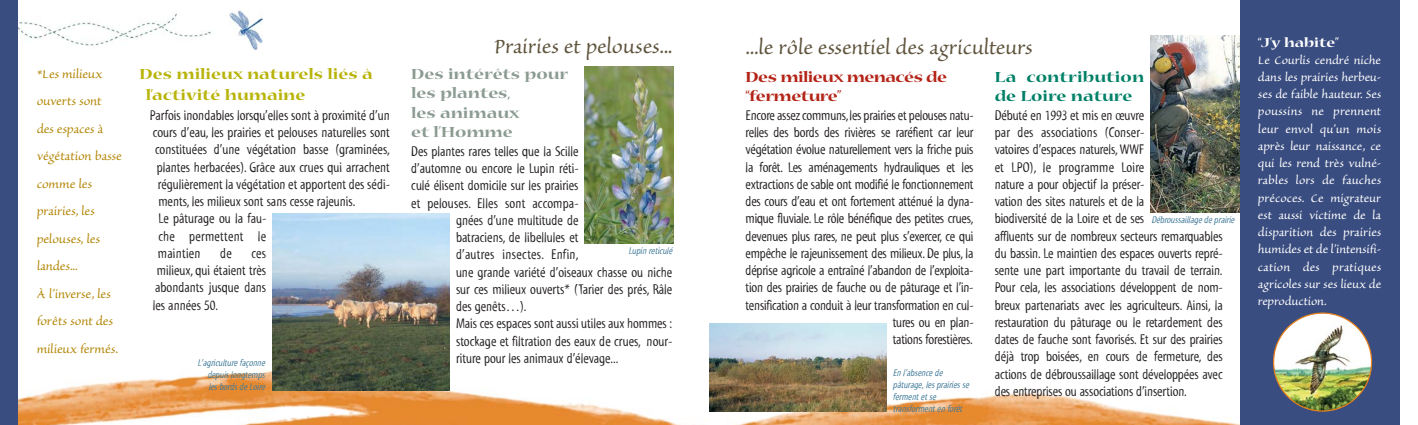
<style>
.page{position:relative;width:1418px;height:425px;background:#fff}
.page>*{position:absolute;margin:0;border:0;box-sizing:border-box;transform-origin:0 0}
.t1{font:25px "Sanvito";letter-spacing:-.005em;color:#60553e}
.t2{font:700 expanded 16.25px/19.5px "Nueva";color:#8b9b92}
.t3{font:700 expanded 16.25px/21.1px "Nueva";color:#b8b308}
.t4{font:700 expanded 16.25px/19.5px "Nueva";letter-spacing:-.035em;color:#b32316}
.t5{font:700 expanded 16.25px/19.5px "Nueva";letter-spacing:.01em;color:#008066}
.t6{font:15px/27.5px "Sanvito";letter-spacing:-.005em;color:#b38707}
.t7{font:14.38px/17.2px "Myriad Tilt";letter-spacing:-.01em;color:#231f20;text-align:right}
.t8{font:14.38px/17.2px "Sanvito";color:#fff;text-align:justify}
.t9{font:14.38px "Myriad Tilt";letter-spacing:.015em;color:#231f20}
.t10{font:14.38px "Myriad Tilt";letter-spacing:.01em;color:#231f20}
.t11{font:700 expanded 14.38px "Nueva";color:#fff}
.t12{font:italic 10px/12px "Myriad Tilt";color:#3d7898}
</style>
<div class="page">
<img style="left:18px;top:10px;width:245px;height:36px">
<img style="left:734px;top:368px;width:506px;height:57px">
<div style="left:1240px;top:0;width:160px;height:425px;background:#3a4d80"></div>
<img style="left:230px;top:10px;width:32px;height:40px">
<img style="left:18px;top:370px;width:663px;height:55px">
<img style="left:272px;top:213px;width:178px;height:177px">
<div style="left:0;top:0;width:18px;height:425px;background:#3a4d80"></div>
<img style="left:709px;top:323px;width:177px;height:89px">
<img style="left:585px;top:67px;width:88px;height:177px">
<img style="left:1273px;top:312px;width:99px;height:100px">
<img style="left:1150px;top:35px;width:89px;height:178px">
<p class="t6" style="left:37px;top:61px;width:87px">*Les milieux ouverts sont des espaces à végétation basse comme les prairies, les pelouses, les landes...<br>À l’inverse, les forêts sont des milieux fermés.</p>
<p class="t3" style="left:146px;top:64px;width:228px;text-indent:-6px">Des milieux naturels liés à l’activité humaine</p>
<p class="t7" style="left:150px;top:108px;width:241px">Parfois inondables lorsqu’elles sont à proximité d’un</p>
<p class="t7" style="left:153px;top:125px;width:239px">cours d’eau, les prairies et pelouses naturelles sont</p>
<p class="t7" style="left:155px;top:142px;width:236px">constituées d’une végétation basse (graminées,</p>
<p class="t7" style="left:157px;top:159px;width:235px">plantes herbacées). Grâce aux crues qui arrachent</p>
<p class="t7" style="left:158px;top:177px;width:234px">régulièrement la végétation et apportent des sédi-</p>
<p class="t7" style="left:158px;top:194px;width:199px">ments, les milieux sont sans cesse rajeunis.</p>
<p class="t7" style="left:158px;top:211px;width:109px">Le pâturage ou la fau-</p>
<p class="t9" style="left:158px;top:231px;width:109px">che permettent le</p>
<p class="t9" style="left:158px;top:248px;width:44px">maintien</p>
<p class="t7" style="left:220px;top:246px;width:13px">de</p>
<p class="t7" style="left:153px;top:246px;width:115px;text-align:justify;text-indent:99px">ces milieux, qui étaient très abondants jusque dans les années 50.</p>
<p class="t12" style="left:207px;top:358px;width:61px;text-align:justify;text-indent:-10px">L’agriculture façonne depuislongtemps lesbordsde Loire</p>
<h1 class="t1" style="left:494px;top:37px;width:180px">Prairies et pelouses...</h1>
<p class="t2" style="left:411px;top:65px;width:158px">Des intérêts pour les plantes,<br>les animaux<br>et l’Homme</p>
<p class="t7" style="left:411px;top:144px;width:169px">Des plantes rares telles que la Scille</p>
<p class="t7" style="left:411px;top:161px;width:169px">d’automne ou encore le Lupin réti-</p>
<p class="t7" style="left:411px;top:178px;width:169px">culé élisent domicile sur les prairies</p>
<p class="t10" style="left:411px;top:198px;width:169px">et pelouses. Elles sont accompa-</p>
<p class="t7" style="left:456px;top:213px;width:124px">gnées d’une multitude de</p>
<p class="t7" style="left:456px;top:230px;width:124px">batraciens, de libellules et</p>
<p class="t9" style="left:456px;top:249px;width:124px">d’autres insectes. Enfin,</p>
<p class="t7" style="left:456px;top:264px;width:218px">une grande variété d’oiseaux chasse ou niche</p>
<p class="t7" style="left:456px;top:282px;width:218px">sur ces milieux ouverts* (Tarier des prés, Râle</p>
<p class="t7" style="left:456px;top:299px;width:72px">des genêts…).</p>
<p class="t7" style="left:456px;top:316px;width:218px">Mais ces espaces sont aussi utiles aux hommes :</p>
<p class="t7" style="left:456px;top:333px;width:218px">stockage et filtration des eaux de crues, nour-</p>
<p class="t7" style="left:456px;top:351px;width:164px">riture pour les animaux d’élevage...</p>
<p class="t12" style="left:628px;top:245px;width:47px">Lupin reticulé</p>
<h1 class="t1" style="left:745px;top:37px;width:288px">...le rôle essentiel des agriculteurs</h1>
<p class="t4" style="left:745px;top:68px;width:203px">Des milieux menacés de “fermeture”</p>
<p class="t7" style="left:745px;top:108px;width:229px">Encore assez communs,les prairies et pelouses natu&shy;relles des bords des rivières se raréfient car leur végétation évolue naturellement vers la friche puis la forêt. Les aménagements hydrauliques et les extractions de sable ont modifié le fonctionnement des cours d’eau et ont fortement atténué la dyna&shy;mique fluviale. Le rôle bénéfique des petites crues, devenues plus rares, ne peut plus s’exercer, ce qui empêche le rajeunissement des milieux. De plus, la déprise agricole a entraîné l’abandon de l’exploita&shy;tion des prairies de fauche ou de pâturage et l’in&shy;tensification a conduit à leur transformation en cul&shy;tures ou en plan-<br>tations forestières.</p>
<p class="t5" style="left:994px;top:68px;width:151px">La contribution de Loire nature</p>
<p class="t7" style="left:994px;top:108px;width:229px;text-align:left">Débuté en 1993 et mis en œuvre<br>par des associations (Conser-<br>vatoires d’espaces naturels, WWF<br>et LPO), le programme Loire<br>nature a pour objectif la préser-<br>vation des sites naturels et de la<br>biodiversité de la Loire et de ses<br>affluents sur de nombreux secteurs remarquables du bassin. Le maintien des espaces ouverts repré&shy;sente une part importante du travail de terrain.<br>Pour cela, les associations développent de nom&shy;breux partenariats avec les agriculteurs. Ainsi, la restauration du pâturage ou le retardement des dates de fauche sont favorisés. Et sur des prairies déjà trop boisées, en cours de fermeture, des actions de débroussaillage sont développées avec des entreprises ou associations d’insertion.</p>
<p class="t12" style="left:1151px;top:214px;width:86px">Débroussaillage de prairie</p>
<p class="t12" style="left:893px;top:367px;width:79px">En l’absence de pâturage,lesprairiesse fermentetse transformenten forêt</p>
<p class="t11" style="left:1258px;top:37px;width:82px">“J’y habite”</p>
<p class="t8" style="left:1258px;top:52px;width:125px">Le Courlis cendré niche dans les prairies herbeu&shy;ses de faible hauteur. Ses poussins ne prennent leur envol qu’un mois après leur naissance, ce qui les rend très vulné&shy;rables lors de fauches précoces. Ce migrateur est aussi victime de la disparition des prairies humides et de l’intensifi&shy;cation des pratiques agricoles sur ses lieux de reproduction.</p>
</div>
